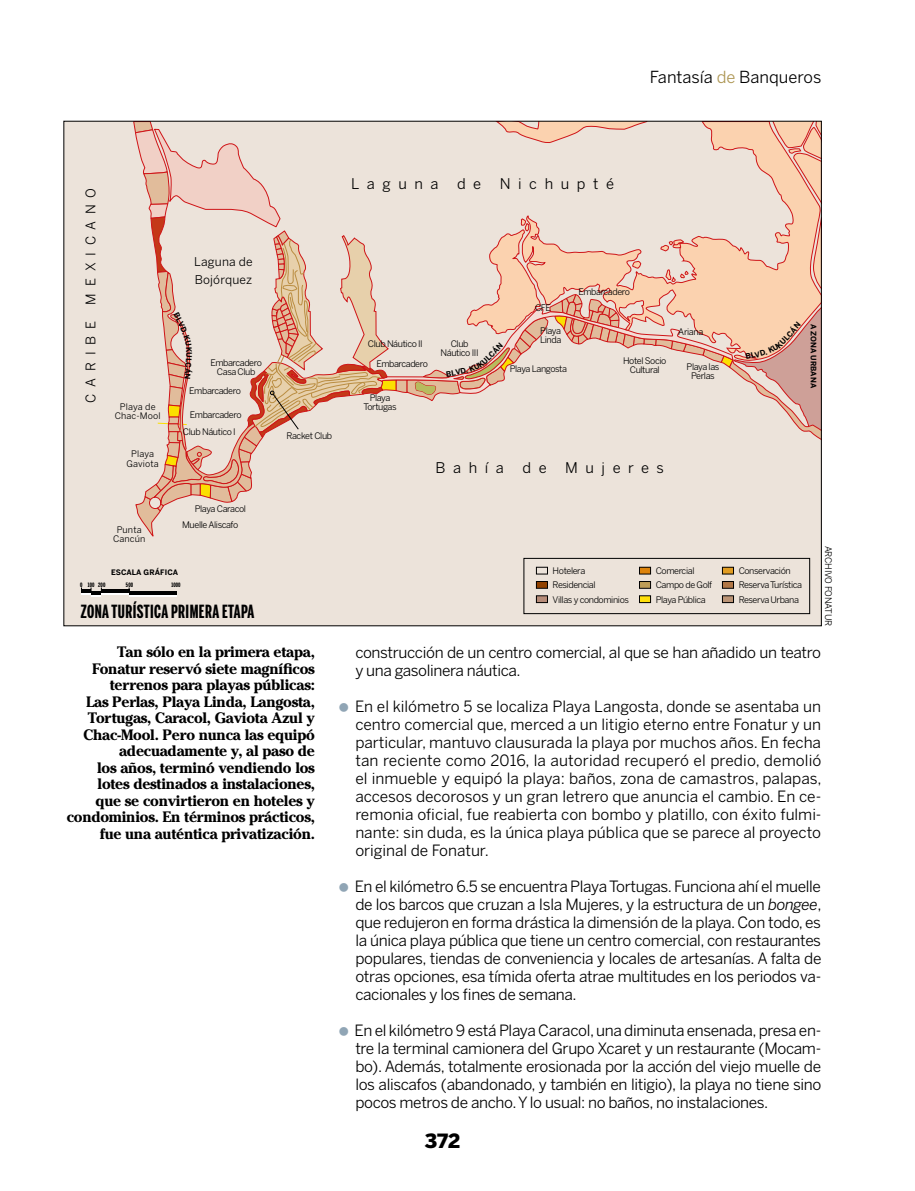
<style>
.page{position:relative;width:915px;height:1191px;background:#fff}
.page>*{position:absolute;margin:0;border:0;box-sizing:border-box;transform-origin:0 0}
.t1{font:900 19.5px "Benton Sans";color:#000}
.t2{font:700 18px "Benton Sans Extra Comp";letter-spacing:.025em;color:#000}
.t3{font:16.5px "Benton Sans";color:#000}
.t4{font:15.45px/18px "Benton Sans";letter-spacing:-.025em;color:#000;text-align:justify}
.t5{font:700 15px/16.5px "Cheltenham Std";letter-spacing:-.02em;color:#000;text-align:right}
.t6{font:14.7px "Benton Sans";letter-spacing:.515em;color:#000}
.t7{font:13.2px "Benton Sans";color:#000}
.t8{font:12px/18px "Benton Sans";letter-spacing:.015em;color:#000}
.t9{font:9px/9px "Benton Sans";letter-spacing:-.045em;color:#000;text-align:center}
.t10{font:9px/9px "Benton Sans";letter-spacing:.015em;color:#000;text-align:center}
.t11{font:9px "Benton Sans";letter-spacing:-.025em;color:#000}
.t12{font:700 7.5px "Benton Sans";letter-spacing:.015em;color:#000}
.t13{font:700 6px "Benton Sans Extra Comp";letter-spacing:.025em;color:#000}
.s1{color:#ad9653}
.s2{font-style:italic}
</style>
<div class="page">
<div style="left:64px;top:121px;width:757px;height:505px;background:#ece3da"></div>
<hr style="left:101px;top:591px;width:28px;height:3px;background:#fff">
<hr style="left:129px;top:593px;width:48px;height:3px;background:#fff">
<div style="left:523px;top:558px;width:286px;height:56px;border:1px solid #000"></div>
<div style="left:535px;top:567px;width:12px;height:7px;border:1px solid #000"></div>
<div style="left:639px;top:567px;width:11px;height:7px;background:#dd830b"></div>
<div style="left:638px;top:567px;width:12px;height:7px;border:1px solid #000"></div>
<div style="left:722px;top:567px;width:11px;height:7px;background:#e09c22"></div>
<div style="left:721px;top:567px;width:12px;height:7px;border:1px solid #000"></div>
<div style="left:536px;top:581px;width:11px;height:7px;background:#914100"></div>
<div style="left:535px;top:581px;width:12px;height:8px;border:1px solid #000"></div>
<div style="left:639px;top:581px;width:11px;height:7px;background:#be9d57"></div>
<div style="left:638px;top:581px;width:12px;height:8px;border:1px solid #000"></div>
<div style="left:722px;top:581px;width:11px;height:7px;background:#b17747"></div>
<div style="left:721px;top:581px;width:12px;height:8px;border:1px solid #000"></div>
<div style="left:536px;top:596px;width:11px;height:6px;background:#b78c79"></div>
<div style="left:535px;top:595px;width:12px;height:8px;border:1px solid #000"></div>
<div style="left:639px;top:596px;width:11px;height:6px;background:#ffe00a"></div>
<div style="left:638px;top:595px;width:12px;height:8px;border:1px solid #000"></div>
<div style="left:722px;top:596px;width:11px;height:6px;background:#bb9476"></div>
<div style="left:721px;top:595px;width:12px;height:8px;border:1px solid #000"></div>
<hr style="left:101px;top:589px;width:28px;height:4px;background:#000">
<hr style="left:129px;top:591px;width:48px;height:4px;background:#000">
<svg style="left:81px;top:587px;width:21px;height:9px"></svg>
<svg style="left:133px;top:121px;width:688px;height:415px"></svg>
<p class="t3" style="left:649px;top:67px;width:173px">Fantasía <span class="s1">de</span> Banqueros</p>
<p class="t7" style="left:83px;top:304px;width:116px;rotate:-90deg">M exicano</p>
<p class="t7" style="left:83px;top:402px;width:82px;rotate:-90deg">C aribe</p>
<p class="t10" style="left:115px;top:402px;width:48px">Playa de<br>Chac-Mool</p>
<p class="t10" style="left:126px;top:449px;width:34px">Playa<br>Gaviota</p>
<p class="t10" style="left:113px;top:525px;width:34px">Punta<br>Cancún</p>
<p class="t8" style="left:194px;top:252px;width:60px">Laguna de<br>Bojórquez</p>
<p class="t9" style="left:210px;top:358px;width:53px">Embarcadero<br>Casa Club</p>
<p class="t9" style="left:190px;top:410px;width:53px">Embarcadero</p>
<p class="t9" style="left:189px;top:386px;width:53px">Embarcadero</p>
<p class="t9" style="left:183px;top:427px;width:54px">Club Náutico I</p>
<p class="t9" style="left:195px;top:503px;width:53px">Playa Caracol</p>
<p class="t9" style="left:182px;top:520px;width:58px">Muelle Aliscafo</p>
<p class="t12" style="left:111px;top:568px;width:68px">ESCALA GRÁFICA</p>
<p class="t2" style="left:81px;top:601px;width:175px">ZONA TURÍSTICA PRIMERA ETAPA</p>
<p class="t13" style="left:80px;top:581px;width:27px">0 100 200</p>
<p class="t13" style="left:126px;top:581px;width:9px">500</p>
<p class="t13" style="left:171px;top:581px;width:11px">1000</p>
<p class="t9" style="left:286px;top:431px;width:47px">Racket Club</p>
<p class="t5" style="left:67px;top:644px;width:250px">Tan sólo en la primera etapa,<br>Fonatur reservó siete magníficos terrenos para playas públicas:<br>Las Perlas, Playa Linda, Langosta,<br>Tortugas, Caracol, Gaviota Azul y<br>Chac-Mool. Pero nunca las equipó adecuadamente y, al paso de<br>los años, terminó vendiendo los lotes destinados a instalaciones,<br>que se convirtieron en hoteles y condominios. En términos prácticos, fue una auténtica privatización.</p>
<p class="t6" style="left:351px;top:175px;width:89px">Laguna</p>
<p class="t6" style="left:457px;top:175px;width:26px">d e</p>
<p class="t6" style="left:499px;top:175px;width:116px">Nichupté</p>
<p class="t9" style="left:368px;top:339px;width:56px">Club Náutico II</p>
<p class="t9" style="left:376px;top:359px;width:53px">Embarcadero</p>
<p class="t9" style="left:363px;top:393px;width:35px">Playa<br>Tortugas</p>
<p class="t9" style="left:440px;top:339px;width:39px">Club<br>Náutico III</p>
<p class="t9" style="left:535px;top:303px;width:18px">CFE</p>
<p class="t9" style="left:578px;top:287px;width:53px">Embarcadero</p>
<p class="t9" style="left:540px;top:326px;width:22px">Playa</p>
<p class="t9" style="left:678px;top:327px;width:26px">Ariana</p>
<p class="t9" style="left:540px;top:335px;width:23px">Linda</p>
<p class="t9" style="left:509px;top:364px;width:59px">Playa Langosta</p>
<p class="t9" style="left:623px;top:356px;width:45px">Hotel Socio<br>Cultural</p>
<p class="t9" style="left:686px;top:362px;width:34px">Playa las<br>Perlas</p>
<p class="t6" style="left:435px;top:459px;width:70px">Bahía</p>
<p class="t6" style="left:522px;top:459px;width:26px">d e</p>
<p class="t6" style="left:565px;top:459px;width:100px">Mujeres</p>
<p class="t12" style="left:817px;top:324px;width:66px;rotate:90deg">A ZONA URBANA</p>
<p class="t9" style="left:552px;top:566px;width:34px">Hotelera</p>
<p class="t9" style="left:655px;top:566px;width:40px">Comercial</p>
<p class="t9" style="left:738px;top:566px;width:54px">Conservación</p>
<p class="t9" style="left:552px;top:580px;width:44px">Residencial</p>
<p class="t9" style="left:655px;top:580px;width:58px">Campo de Golf</p>
<p class="t9" style="left:738px;top:580px;width:65px">Reserva Turística</p>
<p class="t9" style="left:552px;top:595px;width:78px">Villas y condominios</p>
<p class="t9" style="left:655px;top:595px;width:51px">Playa Pública</p>
<p class="t9" style="left:738px;top:595px;width:62px">Reserva Urbana</p>
<p class="t11" style="left:833px;top:545px;width:82px;rotate:90deg">ARCHIVO FONATUR</p>
<p class="t4" style="left:355px;top:643px;width:467px">construcción de un centro comercial, al que se han añadido un teatro y una gasolinera náutica.</p>
<p class="t4" style="left:355px;top:697px;width:468px">En el kilómetro 5 se localiza Playa Langosta, donde se asentaba un centro comercial que, merced a un litigio eterno entre Fonatur y un particular, mantuvo clausurada la playa por muchos años. En fecha tan reciente como 2016, la autoridad recuperó el predio, demolió el inmueble y equipó la playa: baños, zona de camastros, palapas, accesos decorosos y un gran letrero que anuncia el cambio. En ce&shy;remonia oficial, fue reabierta con bombo y platillo, con éxito fulmi&shy;nante: sin duda, es la única playa pública que se parece al proyecto original de Fonatur.</p>
<p class="t4" style="left:354px;top:877px;width:468px">En el kilómetro 6.5 se encuentra Playa Tortugas. Funciona ahí el muelle de los barcos que cruzan a Isla Mujeres, y la estructura de un <span class="s2">bongee</span>, que redujeron en forma drástica la dimensión de la playa. Con todo, es la única playa pública que tiene un centro comercial, con restaurantes populares, tiendas de conveniencia y locales de artesanías. A falta de otras opciones, esa tímida oferta atrae multitudes en los periodos va&shy;cacionales y los fines de semana.</p>
<p class="t4" style="left:354px;top:1021px;width:468px">En el kilómetro 9 está Playa Caracol, una diminuta ensenada, presa en&shy;tre la terminal camionera del Grupo Xcaret y un restaurante (Mocam&shy;bo). Además, totalmente erosionada por la acción del viejo muelle de los aliscafos (abandonado, y también en litigio), la playa no tiene sino pocos metros de ancho. Y lo usual: no baños, no instalaciones.</p>
<p class="t1" style="left:425px;top:1129px;width:37px">372</p>
</div>
